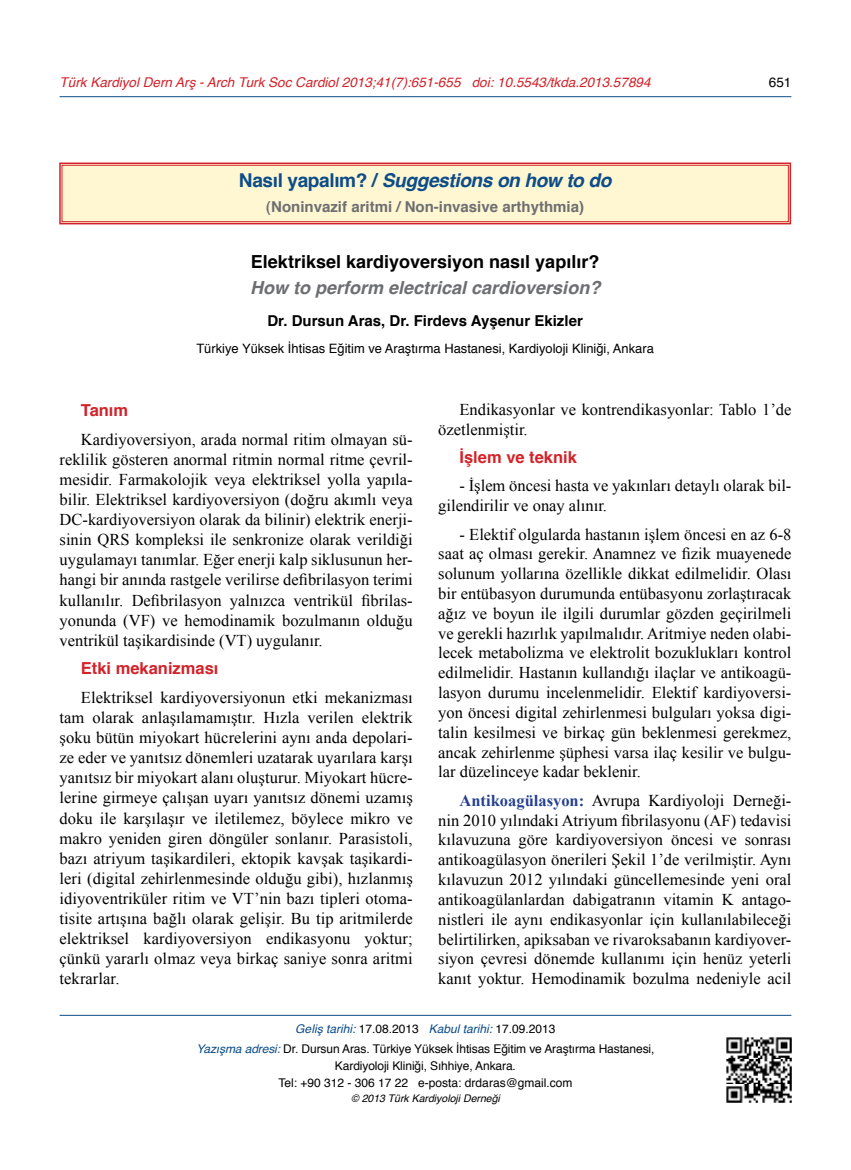
<style>
.page{position:relative;width:851px;height:1170px;background:#fff}
.page>*{position:absolute;margin:0;border:0;box-sizing:border-box;transform-origin:0 0}
.t1{font:italic 700 19.05px "Helvetica";letter-spacing:-.02em;color:#0c4c88}
.t2{font:700 18px "Helvetica";color:#000}
.t3{font:italic 700 18px "Helvetica";color:#6d6e71}
.t4{font:16.5px/20.1px "Times New Roman";color:#000;text-align:justify}
.t5{font:700 16.5px "Helvetica";color:#d2232a}
.t6{font:700 15px "Helvetica";color:#6d6e71}
.t7{font:700 15px "Helvetica";color:#000}
.t8{font:italic 13.5px "Helvetica";color:#d2232a}
.t9{font:13.5px "Helvetica";color:#000}
.t10{font:12.9px "Helvetica";color:#000}
.t11{font:12px/19.2px "Helvetica";letter-spacing:-.01em;color:#000;text-align:center}
.t12{font:italic 10.5px "Helvetica";color:#000}
.s1{font-style:normal}
.s2{font-weight:700;color:#25408f}
.s3{font-style:italic;color:#0c4c88}
</style>
<div class="page">
<svg style="left:59px;top:162px;width:732px;height:63px;background:#fce9c8"></svg>
<div style="left:62px;top:165px;width:726px;height:57px;border:1px solid #d2232a"></div>
<hr style="left:60px;top:96px;width:731px;height:1px;background:#0c4c88">
<hr style="left:60px;top:1014px;width:731px;height:1px;background:#0c4c88">
<img style="left:726px;top:1037px;width:66px;height:66px">
<p class="t8" style="left:60px;top:71px;width:592px">Türk Kardiyol Dern Arş - Arch Turk Soc Cardiol 2013;41(7):651-655 doi: 10.5543/tkda.2013.57894</p>
<p class="t1" style="left:239px;top:165px;width:374px"><span class="s1">Nasıl yapalım? /</span> Suggestions on how to do</p>
<p class="t6" style="left:266px;top:196px;width:319px">(Noninvazif aritmi / Non-invasive arthythmia)</p>
<p class="t2" style="left:251px;top:250px;width:350px">Elektriksel kardiyoversiyon nasıl yapılır?</p>
<p class="t3" style="left:250px;top:273px;width:352px">How to perform electrical cardioversion?</p>
<p class="t7" style="left:267px;top:310px;width:317px">Dr. Dursun Aras, Dr. Firdevs Ayşenur Ekizler</p>
<p class="t10" style="left:196px;top:339px;width:459px">Türkiye Yüksek İhtisas Eğitim ve Araştırma Hastanesi, Kardiyoloji Kliniği, Ankara</p>
<p class="t9" style="left:768px;top:73px;width:24px">651</p>
<p class="t5" style="left:81px;top:399px;width:49px">Tanım</p>
<p class="t4" style="left:60px;top:429px;width:354px;text-indent:21px">Kardiyoversiyon, arada normal ritim olmayan sü&shy;reklilik gösteren anormal ritmin normal ritme çevril&shy;mesidir. Farmakolojik veya elektriksel yolla yapıla&shy;bilir. Elektriksel kardiyoversiyon (doğru akımlı veya DC-kardiyoversiyon olarak da bilinir) elektrik enerji&shy;sinin QRS kompleksi ile senkronize olarak verildiği uygulamayı tanımlar. Eğer enerji kalp siklusunun her&shy;hangi bir anında rastgele verilirse defibrilasyon terimi kullanılır. Defibrilasyon yalnızca ventrikül fibrilas&shy;yonunda (VF) ve hemodinamik bozulmanın olduğu ventrikül taşikardisinde (VT) uygulanır.</p>
<p class="t5" style="left:81px;top:657px;width:139px">Etki mekanizması</p>
<p class="t4" style="left:60px;top:687px;width:355px;text-indent:21px">Elektriksel kardiyoversiyonun etki mekanizması tam olarak anlaşılamamıştır. Hızla verilen elektrik şoku bütün miyokart hücrelerini aynı anda depolari&shy;ze eder ve yanıtsız dönemleri uzatarak uyarılara karşı yanıtsız bir miyokart alanı oluşturur. Miyokart hücre&shy;lerine girmeye çalışan uyarı yanıtsız dönemi uzamış doku ile karşılaşır ve iletilemez, böylece mikro ve makro yeniden giren döngüler sonlanır. Parasistoli, bazı atriyum taşikardileri, ektopik kavşak taşikardi&shy;leri (digital zehirlenmesinde olduğu gibi), hızlanmış idiyoventriküler ritim ve VT’nin bazı tipleri otoma&shy;tisite artışına bağlı olarak gelişir. Bu tip aritmilerde elektriksel kardiyoversiyon endikasyonu yoktur; çünkü yararlı olmaz veya birkaç saniye sonra aritmi tekrarlar.</p>
<p class="t4" style="left:438px;top:399px;width:354px;text-indent:21px">Endikasyonlar ve kontrendikasyonlar: Tablo 1’de özetlenmiştir.</p>
<p class="t5" style="left:459px;top:446px;width:119px">İşlem ve teknik</p>
<p class="t4" style="left:438px;top:475px;width:354px;text-indent:21px">- İşlem öncesi hasta ve yakınları detaylı olarak bil&shy;gilendirilir ve onay alınır.</p>
<p class="t4" style="left:438px;top:524px;width:354px;text-indent:21px">- Elektif olgularda hastanın işlem öncesi en az 6-8 saat aç olması gerekir. Anamnez ve fizik muayenede solunum yollarına özellikle dikkat edilmelidir. Olası bir entübasyon durumunda entübasyonu zorlaştıracak ağız ve boyun ile ilgili durumlar gözden geçirilmeli ve gerekli hazırlık yapılmalıdır. Aritmiye neden olabi&shy;lecek metabolizma ve elektrolit bozuklukları kontrol edilmelidir. Hastanın kullandığı ilaçlar ve antikoagü&shy;lasyon durumu incelenmelidir. Elektif kardiyoversi&shy;yon öncesi digital zehirlenmesi bulguları yoksa digi&shy;talin kesilmesi ve birkaç gün beklenmesi gerekmez, ancak zehirlenme şüphesi varsa ilaç kesilir ve bulgu&shy;lar düzelinceye kadar beklenir.</p>
<p class="t4" style="left:438px;top:790px;width:354px;text-indent:21px"><span class="s2">Antikoagülasyon:</span> Avrupa Kardiyoloji Derneği&shy;nin 2010 yılındaki Atriyum fibrilasyonu (AF) tedavisi kılavuzuna göre kardiyoversiyon öncesi ve sonrası antikoagülasyon önerileri Şekil 1’de verilmiştir. Aynı kılavuzun 2012 yılındaki güncellemesinde yeni oral antikoagülanlardan dabigatranın vitamin K antago&shy;nistleri ile aynı endikasyonlar için kullanılabileceği belirtilirken, apiksaban ve rivaroksabanın kardiyover&shy;siyon çevresi dönemde kullanımı için henüz yeterli kanıt yoktur. Hemodinamik bozulma nedeniyle acil</p>
<p class="t11" style="left:196px;top:1020px;width:459px"><span class="s3">Geliş tarihi:</span> 17.08.2013 <span class="s3">Kabul tarihi:</span> 17.09.2013<br><span class="s3">Yazışma adresi:</span> Dr. Dursun Aras. Türkiye Yüksek İhtisas Eğitim ve Araştırma Hastanesi,</p>
<p class="t11" style="left:278px;top:1057px;width:295px;line-height:17.1px">Kardiyoloji Kliniği, Sıhhiye, Ankara.<br>Tel: +90 312 - 306 17 22 e-posta: drdaras@gmail.com</p>
<p class="t12" style="left:351px;top:1089px;width:150px">© 2013 Türk Kardiyoloji Derneği</p>
</div>
